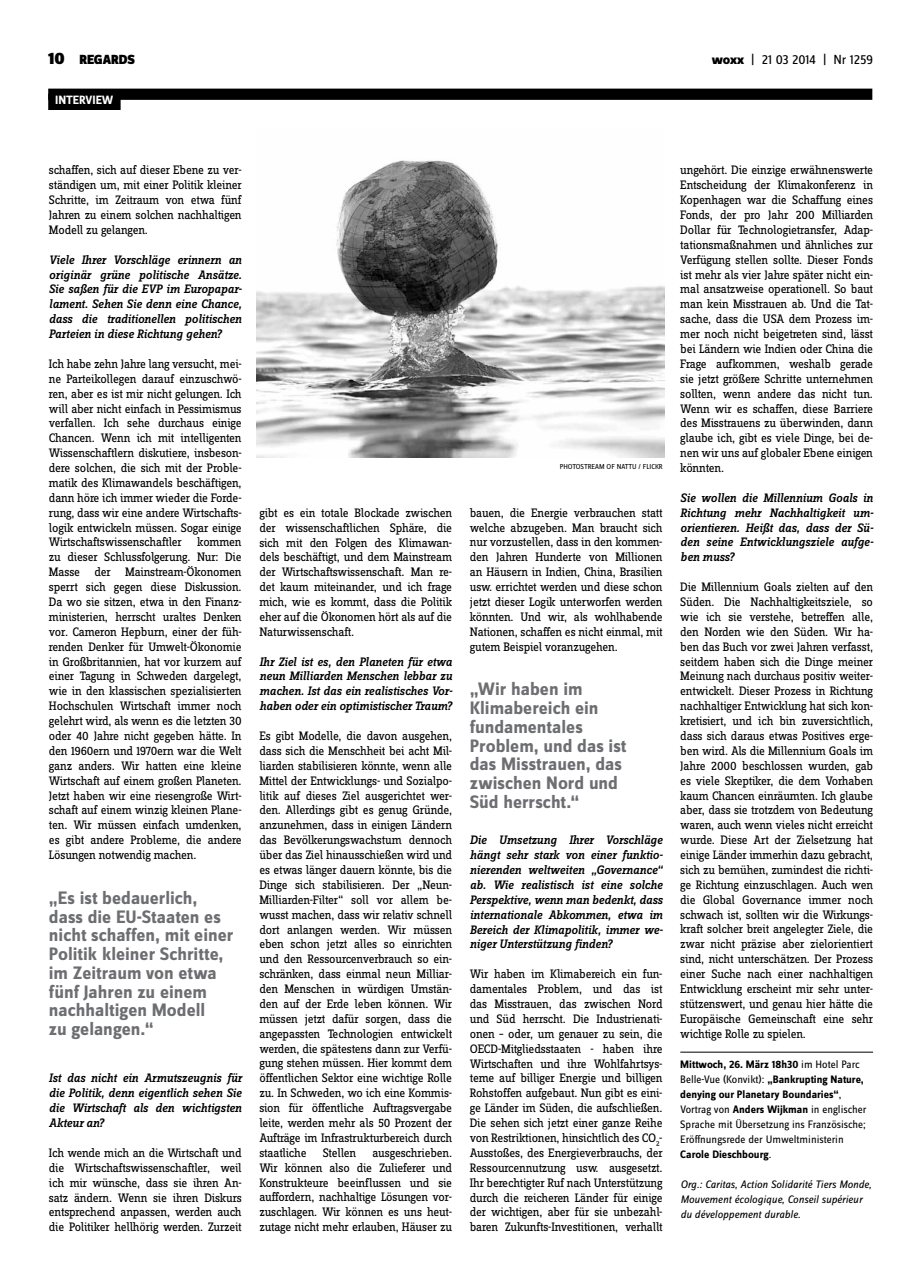
<style>
.page{position:relative;width:922px;height:1276px;background:#fff}
.page>*{position:absolute;margin:0;border:0;box-sizing:border-box;transform-origin:0 0}
.t1{font:700 18.75px/18.8px "Zine Sans Dis";color:#6d6e71}
.t2{font:13.75px "Zine Sans Dis";letter-spacing:-.01em;color:#000}
.t3{font:900 13.75px "Zine Sans Dis";letter-spacing:-.01em;color:#000}
.t4{font:12.75px/14.9px "Zine Slab Dis";letter-spacing:-.02em;color:#000;text-align:justify}
.t5{font:italic 500 12.75px/14.9px "Zine Slab Dis";letter-spacing:-.005em;color:#000;text-align:justify}
.t6{font:700 12.5px "Zine Sans Dis";color:#fff}
.t7{font:11.25px/15px "Zine Sans Dis";color:#000}
.t8{font:italic 11.25px/15px "Zine Sans Dis";color:#000}
.t9{font:7.5px "Zine Sans Dis";letter-spacing:-.015em;color:#000}
.s1{font-size:17.5px}
.s2{font-weight:800}
.s3{font-weight:700}
</style>
<div class="page">
<hr style="left:680px;top:1052px;width:192px;height:1px;background:#000">
<div style="left:48px;top:89px;width:824px;height:11px;background:#000"></div>
<div style="left:48px;top:94px;width:73px;height:16px;background:#000"></div>
<img style="left:256px;top:160px;width:408px;height:298px">
<p class="t3" style="left:48px;top:53px;width:88px"><span class="s1">10</span> REGARDS</p>
<p class="t2" style="left:711px;top:53px;width:163px"><span class="s2">woxx</span> | 21 03 2014 | Nr 1259</p>
<p class="t6" style="left:55px;top:93px;width:60px">INTERVIEW</p>
<p class="t4" style="left:49px;top:163px;width:194px">schaffen, sich auf dieser Ebene zu ver&shy;ständigen um, mit einer Politik kleiner Schritte, im Zeitraum von etwa fünf Jahren zu einem solchen nachhaltigen Modell zu gelangen.</p>
<p class="t5" style="left:49px;top:252px;width:194px">Viele Ihrer Vorschläge erinnern an originär grüne politische Ansätze.<br>Sie saßen für die EVP im Europapar&shy;lament. Sehen Sie denn eine Chance, dass die traditionellen politischen Parteien in diese Richtung gehen?</p>
<p class="t4" style="left:49px;top:357px;width:194px">Ich habe zehn Jahre lang versucht, mei&shy;ne Parteikollegen darauf einzuschwö&shy;ren, aber es ist mir nicht gelungen. Ich will aber nicht einfach in Pessimismus verfallen. Ich sehe durchaus einige Chancen. Wenn ich mit intelligenten Wissenschaftlern diskutiere, insbeson&shy;dere solchen, die sich mit der Proble&shy;matik des Klimawandels beschäftigen, dann höre ich immer wieder die Forde&shy;rung, dass wir eine andere Wirtschafts&shy;logik entwickeln müssen. Sogar einige Wirtschaftswissenschaftler kommen zu dieser Schlussfolgerung. Nur: Die Masse der Mainstream-Ökonomen sperrt sich gegen diese Diskussion.<br>Da wo sie sitzen, etwa in den Finanz&shy;ministerien, herrscht uraltes Denken vor. Cameron Hepburn, einer der füh&shy;renden Denker für Umwelt-Ökonomie in Großbritannien, hat vor kurzem auf einer Tagung in Schweden dargelegt, wie in den klassischen spezialisierten Hochschulen Wirtschaft immer noch gelehrt wird, als wenn es die letzten 30 oder 40 Jahre nicht gegeben hätte. In den 1960ern und 1970ern war die Welt ganz anders. Wir hatten eine kleine Wirtschaft auf einem großen Planeten.<br>Jetzt haben wir eine riesengroße Wirt&shy;schaft auf einem winzig kleinen Plane&shy;ten. Wir müssen einfach umdenken, es gibt andere Probleme, die andere Lösungen notwendig machen.</p>
<h1 class="t1" style="left:49px;top:889px;width:186px">„Es ist bedauerlich, dass die EU-Staaten es nicht schaffen, mit einer<br>Politik kleiner Schritte, im Zeitraum von etwa fünf Jahren zu einem nachhaltigen Modell<br>zu gelangen.“</h1>
<p class="t5" style="left:49px;top:1071px;width:194px">Ist das nicht ein Armutszeugnis für die Politik, denn eigentlich sehen Sie die Wirtschaft als den wichtigsten Akteur an?</p>
<p class="t4" style="left:49px;top:1146px;width:194px">Ich wende mich an die Wirtschaft und die Wirtschaftswissenschaftler, weil ich mir wünsche, dass sie ihren An&shy;satz ändern. Wenn sie ihren Diskurs entsprechend anpassen, werden auch die Politiker hellhörig werden. Zurzeit</p>
<p class="t4" style="left:259px;top:506px;width:194px">gibt es ein totale Blockade zwischen der wissenschaftlichen Sphäre, die sich mit den Folgen des Klimawan&shy;dels beschäftigt, und dem Mainstream der Wirtschaftswissenschaft. Man re&shy;det kaum miteinander, und ich frage mich, wie es kommt, dass die Politik eher auf die Ökonomen hört als auf die Naturwissenschaft.</p>
<p class="t5" style="left:259px;top:654px;width:194px">Ihr Ziel ist es, den Planeten für etwa neun Milliarden Menschen lebbar zu machen. Ist das ein realistisches Vor&shy;haben oder ein optimistischer Traum?</p>
<p class="t4" style="left:259px;top:729px;width:194px">Es gibt Modelle, die davon ausgehen, dass sich die Menschheit bei acht Mil&shy;liarden stabilisieren könnte, wenn alle Mittel der Entwicklungs- und Sozialpo&shy;litik auf dieses Ziel ausgerichtet wer&shy;den. Allerdings gibt es genug Gründe, anzunehmen, dass in einigen Ländern das Bevölkerungswachstum dennoch über das Ziel hinausschießen wird und es etwas länger dauern könnte, bis die Dinge sich stabilisieren. Der „Neun-Milliarden-Filter“ soll vor allem be&shy;wusst machen, dass wir relativ schnell dort anlangen werden. Wir müssen eben schon jetzt alles so einrichten und den Ressourcenverbrauch so ein&shy;schränken, dass einmal neun Milliar&shy;den Menschen in würdigen Umstän&shy;den auf der Erde leben können. Wir müssen jetzt dafür sorgen, dass die angepassten Technologien entwickelt werden, die spätestens dann zur Verfü&shy;gung stehen müssen. Hier kommt dem öffentlichen Sektor eine wichtige Rolle zu. In Schweden, wo ich eine Kommis&shy;sion für öffentliche Auftragsvergabe leite, werden mehr als 50 Prozent der Aufträge im Infrastrukturbereich durch staatliche</p>
<p class="t4" style="left:259px;top:1146px;width:194px;text-indent:113px">ausgeschrieben.<br>Wir können also die Zulieferer und Konstrukteure beeinflussen und sie auffordern, nachhaltige Lösungen vor&shy;zuschlagen. Wir können es uns heut&shy;zutage nicht mehr erlauben, Häuser zu</p>
<p class="t4" style="left:323px;top:1146px;width:35px">Stellen</p>
<p class="t9" style="left:559px;top:463px;width:104px">PHOTOSTREAM OF NATTU / FLICKR</p>
<p class="t4" style="left:469px;top:506px;width:194px">bauen, die Energie verbrauchen statt welche abzugeben. Man braucht sich nur vorzustellen, dass in den kommen&shy;den Jahren Hunderte von Millionen an Häusern in Indien, China, Brasilien usw. errichtet werden und diese schon jetzt dieser Logik unterworfen werden könnten. Und wir, als wohlhabende Nationen, schaffen es nicht einmal, mit gutem Beispiel voranzugehen.</p>
<h1 class="t1" style="left:469px;top:681px;width:158px">„Wir haben im<br>Klimabereich ein fundamentales<br>Problem, und das ist das Misstrauen, das zwischen Nord und<br>Süd herrscht.“</h1>
<p class="t5" style="left:469px;top:832px;width:194px">Die Umsetzung Ihrer Vorschläge hängt sehr stark von einer funktio&shy;nierenden weltweiten „Governance“ ab. Wie realistisch ist eine solche Perspektive, wenn man bedenkt, dass internationale Abkommen, etwa im Bereich der Klimapolitik, immer we&shy;niger Unterstützung finden?</p>
<p class="t4" style="left:469px;top:967px;width:194px">Wir haben im Klimabereich ein fun&shy;damentales Problem, und das ist das Misstrauen, das zwischen Nord und Süd herrscht. Die Industrienati&shy;onen – oder, um genauer zu sein, die OECD-Mitgliedsstaaten - haben ihre Wirtschaften und ihre Wohlfahrtsys&shy;teme auf billiger Energie und billigen Rohstoffen aufgebaut. Nun gibt es eini&shy;ge Länder im Süden, die aufschließen.<br>Die sehen sich jetzt einer ganze Reihe von Restriktionen, hinsichtlich des CO<sub>2</sub>- Ausstoßes, des Energieverbrauchs, der Ressourcennutzung usw. ausgesetzt.<br>Ihr berechtigter Ruf nach Unterstützung durch die reicheren Länder für einige der wichtigen, aber für sie unbezahl&shy;baren Zukunfts-Investitionen, verhallt</p>
<p class="t4" style="left:680px;top:163px;width:194px">ungehört. Die einzige erwähnenswerte Entscheidung der Klimakonferenz in Kopenhagen war die Schaffung eines Fonds, der pro Jahr 200 Milliarden Dollar für Technologietransfer, Adap&shy;tationsmaßnahmen und ähnliches zur Verfügung stellen sollte. Dieser Fonds ist mehr als vier Jahre später nicht ein&shy;mal ansatzweise operationell. So baut man kein Misstrauen ab. Und die Tat&shy;sache, dass die USA dem Prozess im&shy;mer noch nicht beigetreten sind, lässt bei Ländern wie Indien oder China die Frage aufkommen, weshalb gerade sie jetzt größere Schritte unternehmen sollten, wenn andere das nicht tun.<br>Wenn wir es schaffen, diese Barriere des Misstrauens zu überwinden, dann glaube ich, gibt es viele Dinge, bei de&shy;nen wir uns auf globaler Ebene einigen könnten.</p>
<p class="t5" style="left:680px;top:490px;width:194px">Sie wollen die Millennium Goals in Richtung mehr Nachhaltigkeit um&shy;orientieren. Heißt das, dass der Sü&shy;den seine Entwicklungsziele aufge&shy;ben muss?</p>
<p class="t4" style="left:680px;top:580px;width:194px">Die Millennium Goals zielten auf den Süden. Die Nachhaltigkeitsziele, so wie ich sie verstehe, betreffen alle, den Norden wie den Süden. Wir ha&shy;ben das Buch vor zwei Jahren verfasst, seitdem haben sich die Dinge meiner Meinung nach durchaus positiv weiter&shy;entwickelt. Dieser Prozess in Richtung nachhaltiger Entwicklung hat sich kon&shy;kretisiert, und ich bin zuversichtlich, dass sich daraus etwas Positives erge&shy;ben wird. Als die Millennium Goals im Jahre 2000 beschlossen wurden, gab es viele Skeptiker, die dem Vorhaben kaum Chancen einräumten. Ich glaube aber, dass sie trotzdem von Bedeutung waren, auch wenn vieles nicht erreicht wurde. Diese Art der Zielsetzung hat einige Länder immerhin dazu gebracht, sich zu bemühen, zumindest die richti&shy;ge Richtung einzuschlagen. Auch wen die Global Governance immer noch schwach ist, sollten wir die Wirkungs&shy;kraft solcher breit angelegter Ziele, die zwar nicht präzise aber zielorientiert sind, nicht unterschätzen. Der Prozess einer Suche nach einer nachhaltigen Entwicklung erscheint mir sehr unter&shy;stützenswert, und genau hier hätte die Europäische Gemeinschaft eine sehr wichtige Rolle zu spielen.</p>
<p class="t7" style="left:680px;top:1057px;width:188px"><span class="s3">Mittwoch, 26. März 18h30</span> im Hotel Parc Belle-Vue (Konvikt): <span class="s3">„Bankrupting Nature, denying our Planetary Boundaries“</span>, Vortrag von <span class="s3">Anders Wijkman</span> in englischer Sprache mit Übersetzung ins Französische; Eröffnungsrede der Umweltministerin <span class="s3">Carole Dieschbourg</span>.</p>
<p class="t8" style="left:680px;top:1176px;width:193px">Org.: Caritas, Action Solidarité Tiers Monde,<br>Mouvement écologique, Conseil supérieur du développement durable.</p>
</div>
